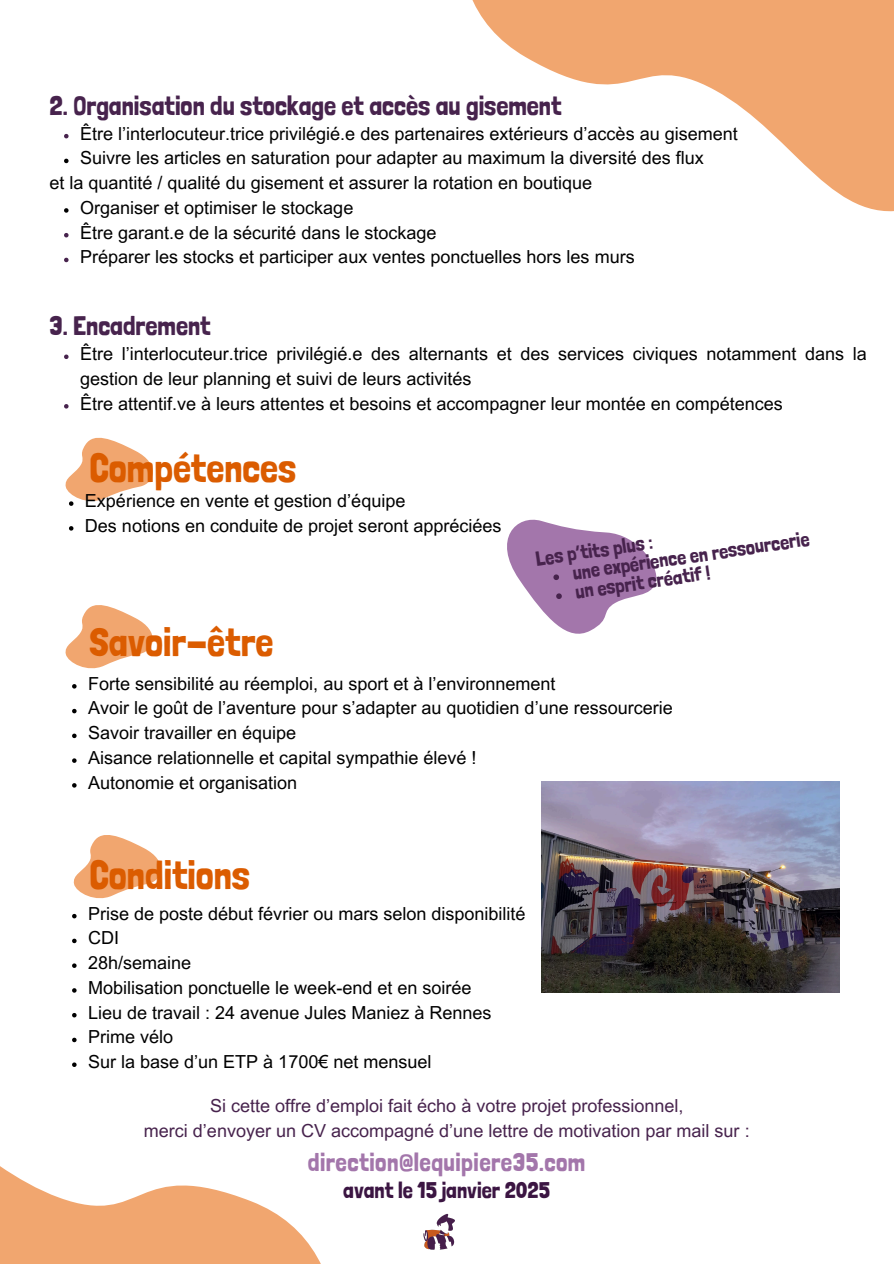
<style>
.page{position:relative;width:894px;height:1264px;background:#fff}
.page>*{position:absolute;margin:0;border:0;box-sizing:border-box;transform-origin:0 0}
.t1{font:40.2px "Londrina Solid";color:#db5c00}
.t2{font:27px "Londrina Solid";color:#47234d}
.t3{font:25.5px "Londrina Solid";letter-spacing:.02em;color:#a376ab}
.t4{font:22.65px "Londrina Solid";color:#3b1542}
.t5{font:20.25px "Londrina Solid";color:#47234d}
.t6{font:18px/24.8px "Arial MT Pro";color:#000}
.t7{font:18px "Arial MT Pro";color:#47234d}
</style>
<div class="page">
<svg style="left:472px;top:0;width:421px;height:212px;fill:#f1a66f"></svg>
<svg style="left:0;top:1066px;width:321px;height:197px"></svg>
<img style="left:423px;top:1213px;width:32px;height:37px">
<svg style="left:65px;top:605px;width:88px;height:84px"></svg>
<svg style="left:72px;top:709px;width:5px;height:4px"></svg>
<svg style="left:72px;top:733px;width:5px;height:5px"></svg>
<svg style="left:72px;top:758px;width:5px;height:5px"></svg>
<svg style="left:72px;top:783px;width:5px;height:4px"></svg>
<svg style="left:72px;top:835px;width:89px;height:84px"></svg>
<svg style="left:72px;top:938px;width:5px;height:5px"></svg>
<svg style="left:72px;top:963px;width:5px;height:4px"></svg>
<svg style="left:72px;top:988px;width:5px;height:4px"></svg>
<svg style="left:72px;top:1013px;width:5px;height:4px"></svg>
<svg style="left:72px;top:1037px;width:5px;height:5px"></svg>
<svg style="left:72px;top:1062px;width:5px;height:4px"></svg>
<img style="left:541px;top:781px;width:297px;height:211px">
<svg style="left:507px;top:519px;width:150px;height:115px"></svg>
<svg style="left:64px;top:134px;width:5px;height:4px"></svg>
<svg style="left:64px;top:159px;width:5px;height:4px"></svg>
<svg style="left:64px;top:208px;width:5px;height:5px"></svg>
<svg style="left:64px;top:233px;width:5px;height:4px"></svg>
<svg style="left:64px;top:258px;width:5px;height:4px"></svg>
<svg style="left:64px;top:354px;width:5px;height:5px"></svg>
<svg style="left:64px;top:404px;width:5px;height:4px"></svg>
<svg style="left:65px;top:437px;width:88px;height:93px"></svg>
<h1 class="t2" style="left:49px;top:89px;width:513px">2. Organisation du stockage et accès au gisement</h1>
<p class="t6" style="left:80px;top:123px;width:659px">Être l’interlocuteur.trice privilégié.e des partenaires extérieurs d’accès au gisement</p>
<p class="t6" style="left:80px;top:148px;width:625px">Suivre les articles en saturation pour adapter au maximum la diversité des flux</p>
<p class="t6" style="left:49px;top:173px;width:544px">et la quantité / qualité du gisement et assurer la rotation en boutique</p>
<p class="t6" style="left:80px;top:197px;width:275px">Organiser et optimiser le stockage</p>
<p class="t6" style="left:80px;top:222px;width:358px">Être garant.e de la sécurité dans le stockage</p>
<p class="t6" style="left:80px;top:247px;width:556px">Préparer les stocks et participer aux ventes ponctuelles hors les murs</p>
<p class="t2" style="left:49px;top:310px;width:163px">3. Encadrement</p>
<h1 class="t6" style="left:80px;top:344px;width:788px">Être l’interlocuteur.trice privilégié.e des alternants et des services civiques notamment dans la gestion de leur planning et suivi de leurs activités</h1>
<p class="t6" style="left:80px;top:393px;width:704px">Être attentif.ve à leurs attentes et besoins et accompagner leur montée en compétences</p>
<h1 class="t1" style="left:89px;top:444px;width:208px">Compétences</h1>
<p class="t6" style="left:85px;top:490px;width:322px">Expérience en vente et gestion d’équipe</p>
<p class="t6" style="left:85px;top:515px;width:418px">Des notions en conduite de projet seront appréciées</p>
<p class="t1" style="left:89px;top:618px;width:185px">Savoir-être</p>
<p class="t5" style="left:570px;top:560px;width:240px;rotate:-8deg">une expérience en ressourcerie</p>
<p class="t5" style="left:534px;top:546px;width:119px;rotate:-8deg">Les p’tits plus :</p>
<p class="t5" style="left:573px;top:579px;width:138px;rotate:-8deg">un esprit créatif !</p>
<p class="t6" style="left:88px;top:673px;width:469px">Forte sensibilité au réemploi, au sport et à l’environnement</p>
<h2 class="t6" style="left:88px;top:698px;width:586px">Avoir le goût de l’aventure pour s’adapter au quotidien d’une ressourcerie</h2>
<p class="t6" style="left:88px;top:722px;width:210px">Savoir travailler en équipe</p>
<p class="t6" style="left:88px;top:747px;width:390px">Aisance relationnelle et capital sympathie élevé !</p>
<p class="t6" style="left:88px;top:772px;width:211px">Autonomie et organisation</p>
<h4 class="t1" style="left:89px;top:850px;width:162px">Conditions</h4>
<p class="t6" style="left:88px;top:903px;width:439px">Prise de poste début février ou mars selon disponibilité</p>
<p class="t6" style="left:88px;top:927px;width:32px">CDI</p>
<p class="t6" style="left:88px;top:952px;width:105px">28h/semaine</p>
<h2 class="t6" style="left:88px;top:977px;width:385px">Mobilisation ponctuelle le week-end et en soirée</h2>
<p class="t6" style="left:88px;top:1002px;width:405px">Lieu de travail : 24 avenue Jules Maniez à Rennes</p>
<p class="t6" style="left:88px;top:1026px;width:87px">Prime vélo</p>
<p class="t6" style="left:88px;top:1051px;width:345px">Sur la base d’un ETP à 1700€ net mensuel</p>
<p class="t7" style="left:210px;top:1098px;width:475px">Si cette offre d’emploi fait écho à votre projet professionnel,</p>
<p class="t7" style="left:144px;top:1123px;width:607px">merci d’envoyer un CV accompagné d’une lettre de motivation par mail sur :</p>
<p class="t3" style="left:307px;top:1146px;width:279px">direction@lequipiere35.com</p>
<p class="t4" style="left:343px;top:1176px;width:208px">avant le 15 janvier 2025</p>
</div>
